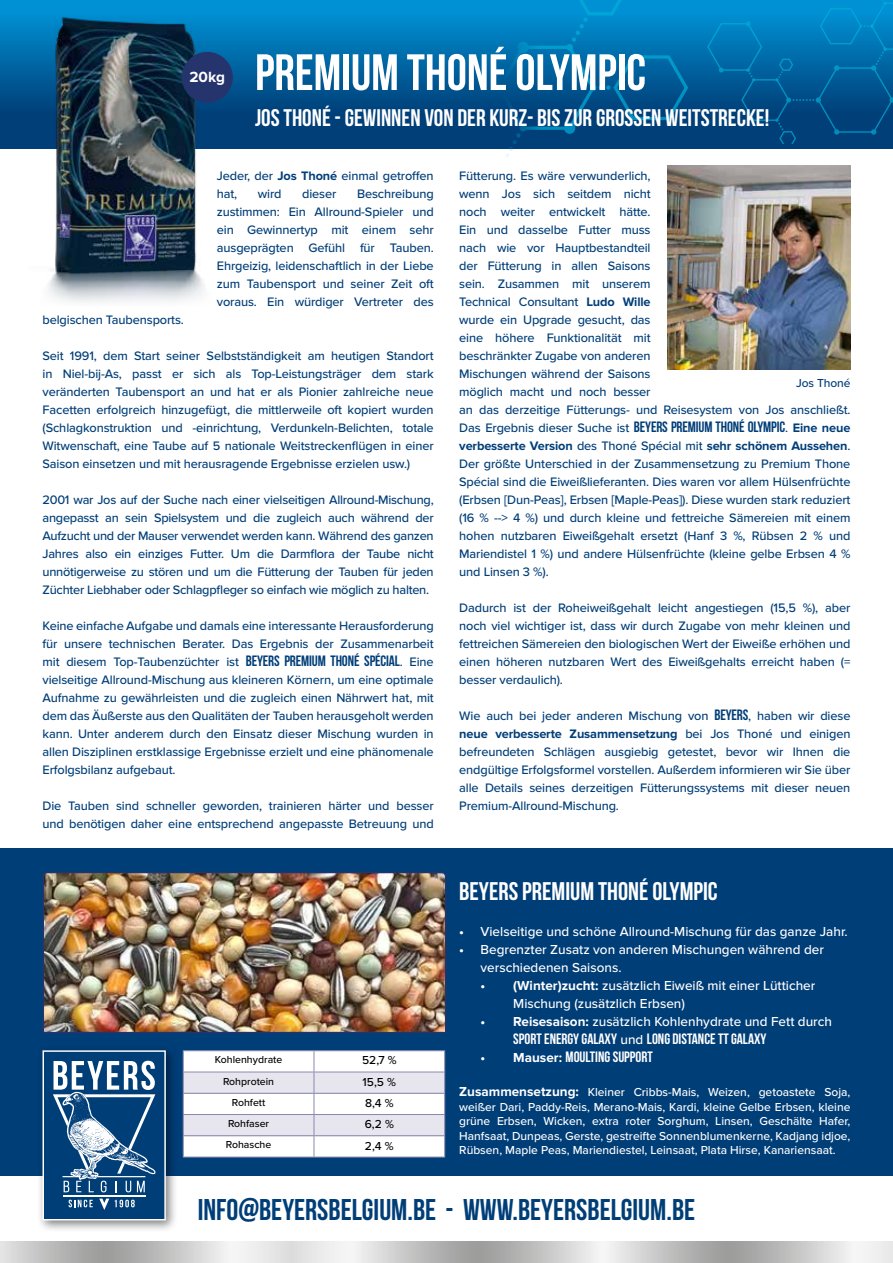
<style>
.page{position:relative;width:893px;height:1263px;background:#fff}
.page>*{position:absolute;margin:0;border:0;box-sizing:border-box;transform-origin:0 0}
.t1{font:700 51px "Bebas Neue";color:#fff}
.t2{font:30px "Bebas Neue";color:#003e78}
.t3{font:700 25.5px "Bebas Neue";color:#fff}
.t4{font:24px "Bebas Neue";color:#fff}
.t5{font:700 15.3px "Proxima Nova";color:#fff}
.t6{font:700 15px "Bebas Neue";color:#fff}
.t7{font:500 13.5px/18px "Proxima Nova";color:#fff}
.t8{font:500 12.75px/18px "Proxima Nova";letter-spacing:-.01em;color:#003e78;text-align:justify}
.t9{font:500 12px/14.4px "Proxima Nova";color:#fff;text-align:justify}
.t10{font:500 12px "Proxima Nova";color:#000}
.t11{font:500 12px "Proxima Nova";letter-spacing:-.01em;color:#003e78}
.t12{font:500 10.5px "Proxima Nova";color:#000}
.s1{font-weight:400}
.s2{font-weight:700}
.s3{font-family:"Bebas Neue";font-weight:700;font-size:15px}
.s4{font-family:"Proxima Nova";font-weight:500;font-size:13.5px}
.s5{font-family:"Proxima Nova";font-size:13.5px}
.s6{font-weight:700;font-size:13.5px}
</style>
<div class="page">
<svg style="left:0;top:0;width:893px;height:149px;background:#00609d"></svg>
<svg style="left:496px;top:0;width:194px;height:157px;background:#0c6ca5"></svg>
<svg style="left:706px;top:0;width:187px;height:144px;background:#0064a1"></svg>
<div style="left:0;top:848px;width:893px;height:328px;background:#003e78"></div>
<img style="left:668px;top:166px;width:182px;height:204px">
<img style="left:13px;top:0;width:204px;height:303px">
<div style="left:182px;top:52px;width:51px;height:51px;background:#25346d;border-radius:50%"></div>
<img style="left:42px;top:872px;width:405px;height:162px">
<hr style="left:183px;top:1050px;width:131px;height:1px;background:#8c89ad">
<hr style="left:314px;top:1050px;width:131px;height:1px;background:#8c89ad">
<svg style="left:183px;top:1051px;width:262px;height:106px;background:#efeef4"></svg>
<hr style="left:183px;top:1157px;width:131px;height:1px;background:#8c89ad">
<hr style="left:314px;top:1157px;width:131px;height:1px;background:#8c89ad">
<svg style="left:291px;top:1242px;width:308px;height:21px;background:#cbcbcb"></svg>
<svg style="left:0;top:1242px;width:291px;height:21px;background:#c9c9c9"></svg>
<svg style="left:607px;top:1242px;width:286px;height:21px;background:#c9c9c9"></svg>
<div style="left:37px;top:1044px;width:141px;height:188px;background:#000;opacity:.5"></div>
<svg style="left:42px;top:1050px;width:125px;height:171px"></svg>
<p class="t5" style="left:189px;top:68px;width:37px">20kg</p>
<h1 class="t1" style="left:255px;top:44px;width:392px"><span class="s1">PREMIUM</span> THONÉ OLYMPIC</h1>
<h3 class="t4" style="left:255px;top:105px;width:516px">JOS THONÉ - GEWINNEN VON DER KURZ- BIS ZUR GROßEN WEITSTRECKE!</h3>
<p class="t8" style="left:217px;top:167px;width:218px">Jeder, der <span class="s2">Jos Thoné</span> einmal getroffen hat,</p>
<p class="t8" style="left:217px;top:185px;width:218px;text-indent:140px">Beschreibung zustimmen: Ein Allround-Spieler und ein Gewinnertyp mit einem sehr ausgeprägten Gefühl für Tauben.<br>Ehrgeizig, leidenschaftlich in der Liebe zum Taubensport und seiner Zeit oft voraus. Ein würdiger Vertreter des</p>
<p class="t8" style="left:258px;top:185px;width:25px">wird</p>
<p class="t8" style="left:302px;top:185px;width:36px">dieser</p>
<p class="t8" style="left:43px;top:311px;width:143px">belgischen Taubensports.</p>
<p class="t8" style="left:43px;top:347px;width:393px">Seit 1991, dem Start seiner Selbstständigkeit am heutigen Standort in Niel-bij-As, passt er sich als Top-Leistungsträger dem stark veränderten Taubensport an und hat er als Pionier zahlreiche neue Facetten erfolgreich hinzugefügt, die mittlerweile oft kopiert wurden (Schlagkonstruktion und -einrichtung, Verdunkeln-Belichten, totale Witwenschaft, eine Taube auf 5 nationale Weitstreckenflügen in einer Saison einsetzen und mit herausragende Ergebnisse erzielen usw.)</p>
<p class="t8" style="left:43px;top:491px;width:393px">2001 war Jos auf der Suche nach einer vielseitigen Allround-Mischung, angepasst an sein Spielsystem und die zugleich auch während der Aufzucht und der Mauser verwendet werden kann. Während des ganzen Jahres also ein einziges Futter. Um die Darmflora der Taube nicht unnötigerweise zu stören und um die Fütterung der Tauben für jeden Züchter Liebhaber oder Schlagpfleger so einfach wie möglich zu halten.</p>
<p class="t8" style="left:43px;top:617px;width:393px">Keine einfache Aufgabe und damals eine interessante Herausforderung für unsere technischen Berater. Das Ergebnis der Zusammenarbeit mit diesem Top-Taubenzüchter ist <span class="s3">BEYERS PREMIUM THONÉ SPÉCIAL</span>. Eine vielseitige Allround-Mischung aus kleineren Körnern, um eine optimale Aufnahme zu gewährleisten und die zugleich einen Nährwert hat, mit dem das Äußerste aus den Qualitäten der Tauben herausgeholt werden kann. Unter anderem durch den Einsatz dieser Mischung wurden in allen Disziplinen erstklassige Ergebnisse erzielt und eine phänomenale Erfolgsbilanz aufgebaut.</p>
<p class="t8" style="left:43px;top:797px;width:393px">Die Tauben sind schneller geworden, trainieren härter und besser und benötigen daher eine entsprechend angepasste Betreuung und</p>
<p class="t12" style="left:215px;top:1054px;width:69px">Kohlenhydrate</p>
<p class="t10" style="left:362px;top:1053px;width:36px">52,7 %</p>
<p class="t12" style="left:223px;top:1075px;width:53px">Rohprotein</p>
<p class="t10" style="left:363px;top:1075px;width:35px">15,5 %</p>
<p class="t12" style="left:232px;top:1096px;width:35px">Rohfett</p>
<p class="t10" style="left:365px;top:1096px;width:30px">8,4 %</p>
<p class="t12" style="left:228px;top:1117px;width:43px">Rohfaser</p>
<p class="t10" style="left:365px;top:1117px;width:31px">6,2 %</p>
<p class="t12" style="left:226px;top:1139px;width:47px">Rohasche</p>
<p class="t10" style="left:365px;top:1138px;width:30px">2,4 %</p>
<p class="t8" style="left:459px;top:167px;width:393px;text-align:left">Fütterung. Es wäre verwunderlich,<br>wenn Jos sich seitdem nicht<br>noch weiter entwickelt hätte.<br>Ein und dasselbe Futter muss<br>nach wie vor Hauptbestandteil<br>der Fütterung in allen Saisons<br>sein. Zusammen mit unserem<br>Technical Consultant <span class="s2">Ludo Wille<br></span>wurde ein Upgrade gesucht, das<br>eine höhere Funktionalität mit<br>beschränkter Zugabe von anderen<br>Mischungen während der Saisons<br>möglich macht und noch besser<br>an das derzeitige Fütterungs- und Reisesystem von Jos anschließt.<br>Das Ergebnis dieser Suche ist <span class="s3">BEYERS PREMIUM THONÉ OLYMPIC</span>. <span class="s2">Eine neue verbesserte Version</span> des Thoné Spécial mit <span class="s2">sehr schönem Aussehen</span>.<br>Der größte Unterschied in der Zusammensetzung zu Premium Thone Spécial sind die Eiweißlieferanten. Dies waren vor allem Hülsenfrüchte (Erbsen [Dun-Peas], Erbsen [Maple-Peas]). Diese wurden stark reduziert (16 % --&gt; 4 %) und durch kleine und fettreiche Sämereien mit einem hohen nutzbaren Eiweißgehalt ersetzt (Hanf 3 %, Rübsen 2 % und Mariendistel 1 %) und andere Hülsenfrüchte (kleine gelbe Erbsen 4 % und Linsen 3 %).</p>
<p class="t8" style="left:459px;top:599px;width:393px">Dadurch ist der Roheiweißgehalt leicht angestiegen (15,5 %), aber noch viel wichtiger ist, dass wir durch Zugabe von mehr kleinen und fettreichen Sämereien den biologischen Wert der Eiweiße erhöhen und einen höheren nutzbaren Wert des Eiweißgehalts erreicht haben (= besser verdaulich).</p>
<p class="t8" style="left:459px;top:707px;width:393px">Wie auch bei jeder anderen Mischung von <span class="s3">BEYERS</span>, haben wir diese <span class="s2">neue verbesserte Zusammensetzung</span> bei Jos Thoné und einigen befreundeten Schlägen ausgiebig getestet, bevor wir Ihnen die endgültige Erfolgsformel vorstellen. Außerdem informieren wir Sie über alle Details seines derzeitigen Fütterungssystems mit dieser neuen Premium-Allround-Mischung.</p>
<p class="t11" style="left:796px;top:376px;width:56px">Jos Thoné</p>
<h3 class="t3" style="left:459px;top:877px;width:260px"><span class="s1">BEYERS</span> PREMIUM THONÉ OLYMPIC</h3>
<p class="t7" style="left:459px;top:923px;width:390px"><span class="s2">•</span> Vielseitige und schöne Allround-Mischung für das ganze Jahr.</p>
<p class="t7" style="left:480px;top:941px;width:345px;text-indent:-21px"><span class="s2">•</span> Begrenzter Zusatz von anderen Mischungen während der verschiedenen Saisons.</p>
<p class="t7" style="left:513px;top:977px;width:304px;text-indent:-33px"><span class="s2">• (Winter)zucht:</span> zusätzlich Eiweiß mit einer Lütticher<br>Mischung (zusätzlich Erbsen)</p>
<p class="t7" style="left:480px;top:1013px;width:353px"><span class="s2">• Reisesaison:</span> zusätzlich Kohlenhydrate und Fett durch</p>
<p class="t6" style="left:513px;top:1031px;width:255px">SPORT ENERGY GALAXY <span class="s4">und</span> LONG DISTANCE TT GALAXY</p>
<p class="t6" style="left:480px;top:1049px;width:174px"><span class="s5">• Mauser:</span> MOULTING SUPPORT</p>
<p class="t9" style="left:459px;top:1085px;width:393px"><span class="s6">Zusammensetzung:</span> Kleiner Cribbs-Mais, Weizen, getoastete Soja, weißer Dari, Paddy-Reis, Merano-Mais, Kardi, kleine Gelbe Erbsen, kleine grüne Erbsen, Wicken, extra roter Sorghum, Linsen, Geschälte Hafer, Hanfsaat, Dunpeas, Gerste, gestreifte Sonnenblumenkerne, Kadjang idjoe, Rübsen, Maple Peas, Mariendiestel, Leinsaat, Plata Hirse, Kanariensaat.</p>
<h2 class="t2" style="left:198px;top:1193px;width:499px">INFO@BEYERSBELGIUM.BE - WWW.BEYERSBELGIUM.BE</h2>
</div>
